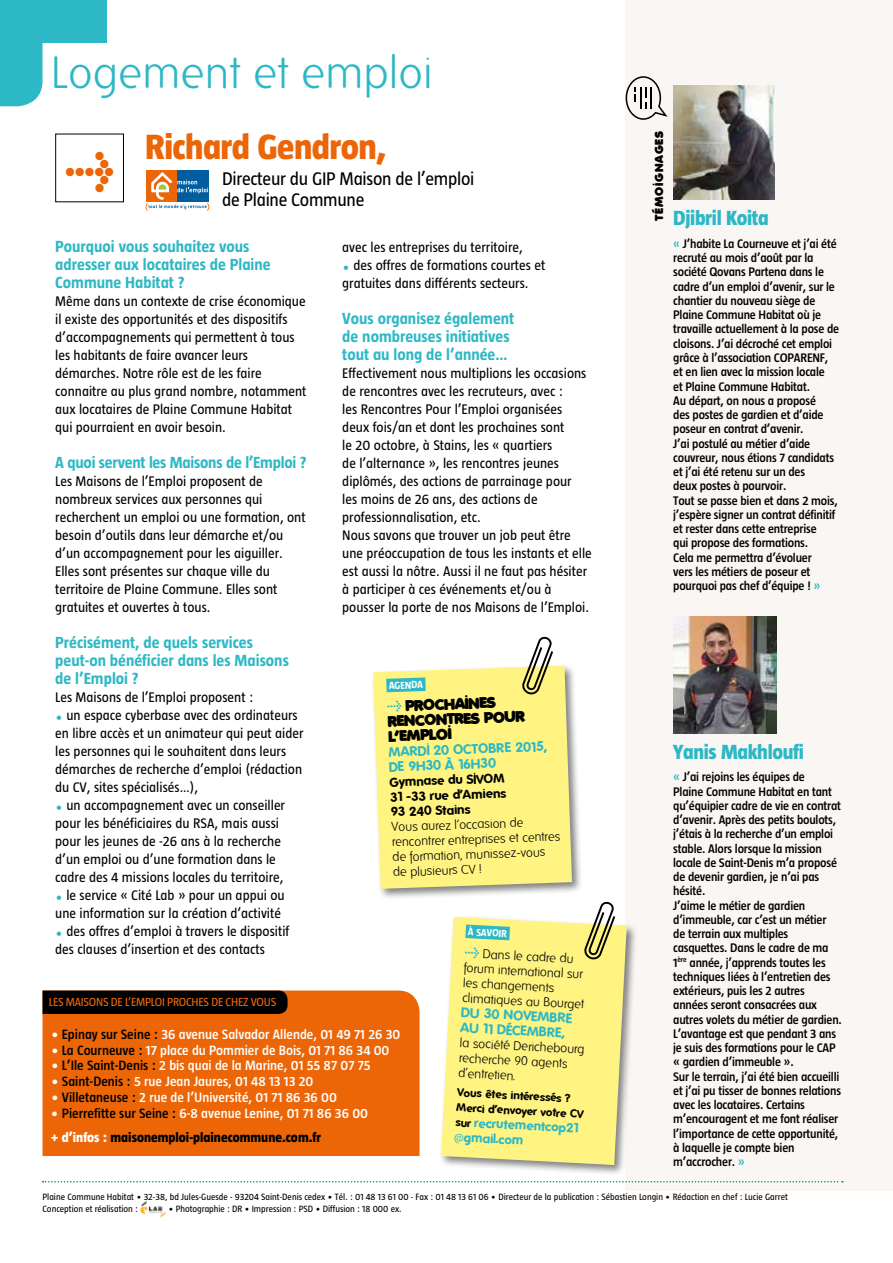
<style>
.page{position:relative;width:893px;height:1263px;background:#fff}
.page>*{position:absolute;margin:0;border:0;box-sizing:border-box;transform-origin:0 0}
.t1{font:300 45px "Folks";color:#2db8c5}
.t2{font:900 38.7px "Meta Plus";color:#ec6608}
.t3{font:800 36px "Taz";letter-spacing:-.015em;color:#ec6608}
.t4{font:800 21px "Taz";letter-spacing:-.015em;color:#2db8c5}
.t5{font:18.75px/21px "Taz";letter-spacing:-.015em;color:#000}
.t6{font:700 16.5px/18px "Taz";color:#2db8c5}
.t7{font:800 15px/15px "Folks";color:#000}
.t8{font:14.25px/18px "Taz";color:#000}
.t9{font:600 13.8px "Taz";color:#fff}
.t10{font:800 13.8px/24.3px "Taz";color:#000}
.t11{font:700 13.5px/15px "Folks";color:#2db8c5}
.t12{font:600 12.75px/14.2px "Taz";letter-spacing:-.015em;color:#000}
.t13{font:300 12.75px/15px "Folks";color:#000}
.t14{font:700 12.75px/15px "Folks";color:#000;text-align:justify}
.t15{font:700 12.75px/15px "Folks";color:#2db8c5}
.t16{font:12px "Taz";letter-spacing:-.015em;color:#ec6608}
.t17{font:700 11.25px/15px "Folks";color:#000}
.t18{font:800 11.25px "Folks";letter-spacing:.1em;color:#000}
.t19{font:700 10.5px "Taz";color:#fff}
.t20{font:9.3px/11.7px "Taz";color:#000}
.s1{color:#2db8c5}
.s2{font-family:"Meta Plus";font-weight:700;font-size:12px;color:#2db8c5}
.s3{font-size:11.25px;color:#000}
.s4{color:#000}
.s5{font-weight:600;color:#fff}
.s6{font-weight:600}
.s7{color:#fff}
</style>
<div class="page">
<div style="left:625px;top:0;width:268px;height:1191px;background:#f9f6f4"></div>
<svg style="left:0;top:43px;width:43px;height:63px;background:#38bcc8"></svg>
<div style="left:0;top:0;width:106px;height:43px;background:#2db8c5"></div>
<svg style="left:43px;top:1181px;width:800px;height:1px"></svg>
<img style="left:140px;top:1201px;width:26px;height:17px">
<img style="left:673px;top:85px;width:102px;height:114px">
<img style="left:673px;top:617px;width:104px;height:116px">
<svg style="left:626px;top:76px;width:41px;height:44px"></svg>
<div style="left:146px;top:170px;width:31px;height:32px;background:#ec6608"></div>
<div style="left:177px;top:170px;width:32px;height:32px;background:#005d9f"></div>
<svg style="left:145px;top:172px;width:64px;height:39px"></svg>
<div style="left:371px;top:663px;width:213px;height:237px;background:#000;opacity:.5"></div>
<div style="left:43px;top:990px;width:377px;height:166px;background:#ec6608"></div>
<svg style="left:43px;top:990px;width:245px;height:24px;background:#070503"></svg>
<svg style="left:372px;top:636px;width:200px;height:253px;background:#f8f095"></svg>
<div style="left:439px;top:915px;width:199px;height:261px;background:#000;opacity:.5"></div>
<svg style="left:441px;top:917px;width:186px;height:248px;background:#faf08a"></svg>
<svg style="left:451px;top:917px;width:73px;height:31px;background:#c7e49d"></svg>
<svg style="left:583px;top:901px;width:32px;height:59px"></svg>
<div style="left:55px;top:134px;width:69px;height:68px;border:1px solid #000"></div>
<h1 class="t1" style="left:51px;top:49px;width:383px">Logement et emploi</h1>
<h3 class="t3" style="left:145px;top:128px;width:243px">Richard Gendron,</h3>
<h3 class="t5" style="left:222px;top:169px;width:254px">Directeur du GIP Maison de l’emploi de Plaine Commune</h3>
<p class="t6" style="left:55px;top:238px;width:217px">Pourquoi vous souhaitez vous adresser aux locataires de Plaine<br>Commune Habitat ?</p>
<p class="t8" style="left:55px;top:292px;width:253px">Même dans un contexte de crise économique il existe des opportunités et des dispositifs d’accompagnements qui permettent à tous les habitants de faire avancer leurs démarches. Notre rôle est de les faire connaitre au plus grand nombre, notamment aux locataires de Plaine Commune Habitat qui pourraient en avoir besoin.</p>
<p class="t6" style="left:55px;top:454px;width:253px">A quoi servent les Maisons de l’Emploi ?</p>
<p class="t8" style="left:55px;top:472px;width:252px">Les Maisons de l’Emploi proposent de nombreux services aux personnes qui recherchent un emploi ou une formation, ont besoin d’outils dans leur démarche et/ou d’un accompagnement pour les aiguiller.<br>Elles sont présentes sur chaque ville du territoire de Plaine Commune. Elles sont gratuites et ouvertes à tous.</p>
<p class="t6" style="left:55px;top:634px;width:235px">Précisément, de quels services peut-on bénéficier dans les Maisons de l’Emploi ?</p>
<p class="t8" style="left:55px;top:688px;width:200px">Les Maisons de l’Emploi proposent :</p>
<p class="t8" style="left:55px;top:706px;width:250px"><span class="s1">•</span> un espace cyberbase avec des ordinateurs en libre accès et un animateur qui peut aider les personnes qui le souhaitent dans leurs démarches de recherche d’emploi (rédaction du CV, sites spécialisés…),</p>
<p class="t8" style="left:55px;top:796px;width:231px"><span class="s1">•</span> un accompagnement avec un conseiller pour les bénéficiaires du RSA, mais aussi pour les jeunes de -26 ans à la recherche d’un emploi ou d’une formation dans le cadre des 4 missions locales du territoire,</p>
<p class="t8" style="left:55px;top:886px;width:231px"><span class="s1">•</span> le service « Cité Lab » pour un appui ou une information sur la création d’activité</p>
<p class="t8" style="left:55px;top:922px;width:236px"><span class="s1">•</span> des offres d’emploi à travers le dispositif des clauses d’insertion et des contacts</p>
<h2 class="t2" style="left:64px;top:147px;width:53px">&gt;</h2>
<p class="t8" style="left:342px;top:238px;width:182px">avec les entreprises du territoire,</p>
<p class="t8" style="left:342px;top:256px;width:205px"><span class="s1">•</span> des offres de formations courtes et gratuites dans différents secteurs.</p>
<p class="t6" style="left:342px;top:310px;width:174px">Vous organisez également de nombreuses initiatives tout au long de l’année…</p>
<p class="t8" style="left:342px;top:364px;width:251px">Effectivement nous multiplions les occasions de rencontres avec les recruteurs, avec :<br>les Rencontres Pour l’Emploi organisées deux fois/an et dont les prochaines sont<br>le 20 octobre, à Stains, les « quartiers<br>de l’alternance », les rencontres jeunes diplômés, des actions de parrainage pour<br>les moins de 26 ans, des actions de professionnalisation, etc.<br>Nous savons que trouver un job peut être une préoccupation de tous les instants et elle est aussi la nôtre. Aussi il ne faut pas hésiter à participer à ces événements et/ou à pousser la porte de nos Maisons de l’Emploi.</p>
<p class="t19" style="left:389px;top:680px;width:36px;rotate:-2deg">AGENDA</p>
<p class="t7" style="left:387px;top:699px;width:138px;rotate:-2deg"><span class="s2">&gt;</span> PROCHAINES<br>RENCONTRES POUR<br>L’EMPLOI</p>
<p class="t11" style="left:388px;top:744px;width:160px;rotate:-2deg">MARDI 20 OCTOBRE 2015,<br>DE 9H30 À 16H30</p>
<p class="t14" style="left:390px;top:774px;width:118px;rotate:-2deg">Gymnase du SIVOM 31 -33 rue d’Amiens 93 240 Stains</p>
<p class="t13" style="left:391px;top:820px;width:170px;rotate:-2deg">Vous aurez l’occasion de rencontrer entreprises et centres de formation, munissez-vous de plusieurs CV !</p>
<p class="t19" style="left:468px;top:926px;width:41px;rotate:3deg">À SAVOIR</p>
<p class="t13" style="left:465px;top:946px;width:124px;rotate:3deg"><span class="s2">&gt;</span> Dans le cadre du forum international sur les changements climatiques au Bourget</p>
<p class="t11" style="left:462px;top:1005px;width:113px;rotate:3deg">DU 30 NOVEMBRE<br>AU 11 DÉCEMBRE,</p>
<p class="t13" style="left:460px;top:1035px;width:127px;rotate:3deg">la société Derichebourg recherche 90 agents d’entretien.</p>
<p class="t17" style="left:458px;top:1085px;width:129px;rotate:3deg">Vous êtes intéressés ?<br>Merci d’envoyer votre CV</p>
<p class="t15" style="left:456px;top:1114px;width:125px;rotate:3deg"><span class="s3">sur</span> recrutementcop21 @gmail.com</p>
<p class="t16" style="left:49px;top:996px;width:229px">LES MAISONS DE L’EMPLOI PROCHES DE CHEZ VOUS</p>
<p class="t9" style="left:51px;top:1027px;width:351px">• <span class="s4">Epinay sur Seine :</span> 36 avenue Salvador Allende, 01 49 71 26 30</p>
<p class="t9" style="left:51px;top:1043px;width:340px">• <span class="s4">La Courneuve :</span> 17 place du Pommier de Bois, 01 71 86 34 00</p>
<p class="t9" style="left:51px;top:1058px;width:321px">• <span class="s4">L’Ile Saint-Denis :</span> 2 bis quai de la Marine, 01 55 87 07 75</p>
<p class="t9" style="left:51px;top:1074px;width:264px">• <span class="s4">Saint-Denis :</span> 5 rue Jean Jaures, 01 48 13 13 20</p>
<p class="t9" style="left:51px;top:1090px;width:287px">• <span class="s4">Villetaneuse :</span> 2 rue de l’Université, 01 71 86 36 00</p>
<p class="t10" style="left:51px;top:1101px;width:319px"><span class="s5">•</span> <span class="s6">Pierrefitte sur Seine :</span> <span class="s5">6-8 avenue Lenine, 01 71 86 36 00 </span><span class="s7">+ d’infos :</span> maisonemploi-plainecommune.com.fr</p>
<p class="t18" style="left:652px;top:221px;width:91px;rotate:-90deg">TÉMOIGNAGES</p>
<h3 class="t4" style="left:673px;top:207px;width:97px">Djibril Koita</h3>
<p class="t12" style="left:673px;top:237px;width:167px"><span class="s1">«</span> J’habite La Courneuve et j’ai été recruté au mois d’août par la société Qovans Partena dans le cadre d’un emploi d’avenir, sur le chantier du nouveau siège de<br>Plaine Commune Habitat où je travaille actuellement à la pose de cloisons. J’ai décroché cet emploi grâce à l’association COPARENF, et en lien avec la mission locale<br>et Plaine Commune Habitat.<br>Au départ, on nous a proposé<br>des postes de gardien et d’aide poseur en contrat d’avenir.<br>J’ai postulé au métier d’aide couvreur, nous étions 7 candidats et j’ai été retenu sur un des<br>deux postes à pourvoir.<br>Tout se passe bien et dans 2 mois, j’espère signer un contrat définitif et rester dans cette entreprise<br>qui propose des formations.<br>Cela me permettra d’évoluer<br>vers les métiers de poseur et pourquoi pas chef d’équipe ! <span class="s1">»</span></p>
<h3 class="t4" style="left:673px;top:740px;width:132px">Yanis Makhloufi</h3>
<p class="t12" style="left:673px;top:770px;width:170px"><span class="s1">«</span> J’ai rejoins les équipes de<br>Plaine Commune Habitat en tant qu’équipier cadre de vie en contrat d’avenir. Après des petits boulots, j’étais à la recherche d’un emploi stable. Alors lorsque la mission locale de Saint-Denis m’a proposé de devenir gardien, je n’ai pas hésité.<br>J’aime le métier de gardien d’immeuble, car c’est un métier<br>de terrain aux multiples casquettes. Dans le cadre de ma<br>1<sup>ère</sup> année, j’apprends toutes les techniques liées à l’entretien des extérieurs, puis les 2 autres années seront consacrées aux autres volets du métier de gardien.<br>L’avantage est que pendant 3 ans je suis des formations pour le CAP « gardien d’immeuble ».<br>Sur le terrain, j’ai été bien accueilli et j’ai pu tisser de bonnes relations avec les locataires. Certains m’encouragent et me font réaliser l’importance de cette opportunité, à laquelle je compte bien m’accrocher. <span class="s1">»</span></p>
<p class="t20" style="left:43px;top:1191px;width:747px">Plaine Commune Habitat • 32-38, bd Jules-Guesde - 93204 Saint-Denis cedex • Tél. : 01 48 13 61 00 - Fax : 01 48 13 61 06 • Directeur de la publication : Sébastien Longin • Rédaction en chef : Lucie Garret<br>Conception et réalisation :</p>
<p class="t20" style="left:168px;top:1203px;width:235px">• Photographie : DR • Impression : PSD • Diffusion : 18 000 ex.</p>
</div>
